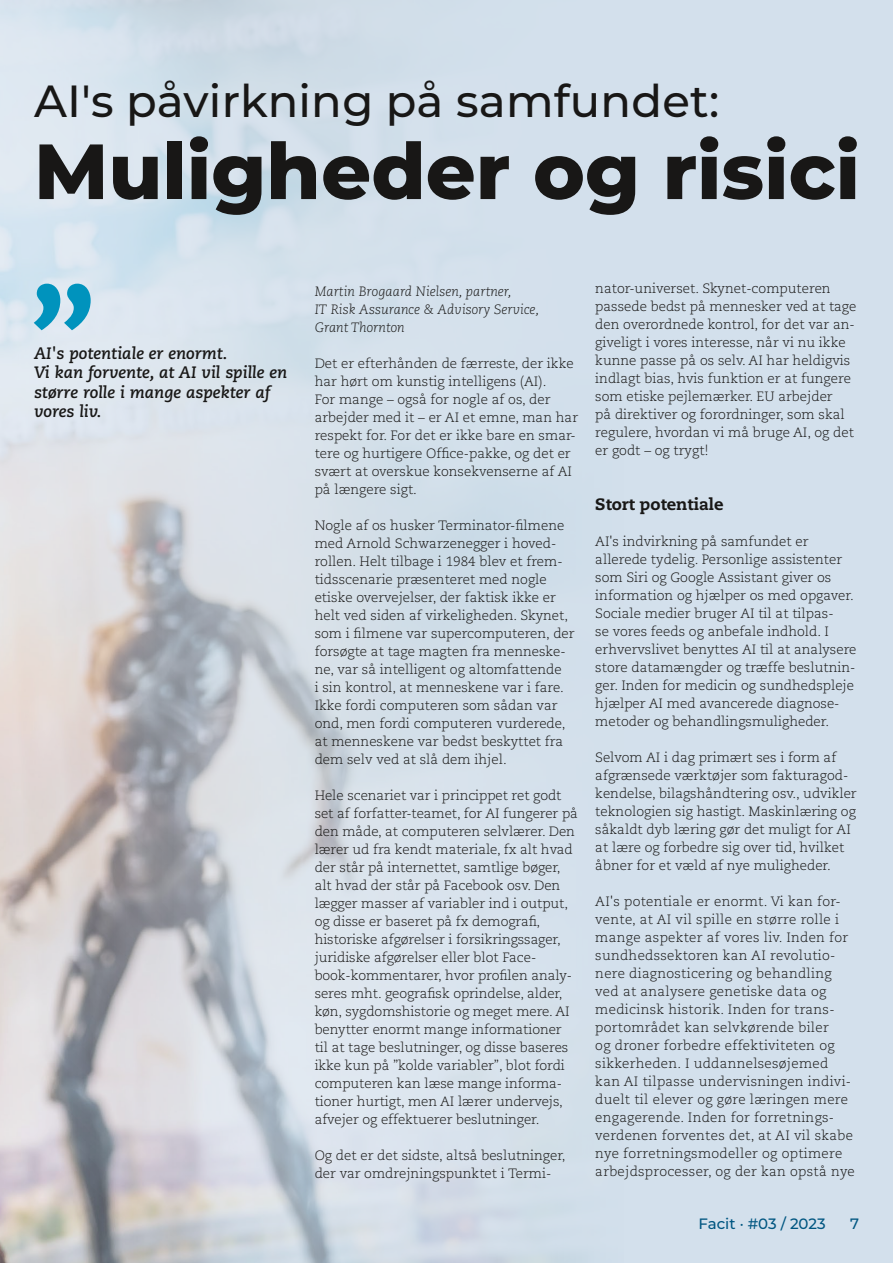
<style>
.page{position:relative;width:893px;height:1263px;background:#d3e0ec}
.page>*{position:absolute;margin:0;border:0;box-sizing:border-box;transform-origin:0 0}
.t1{font:800 120.9px "Caecilia LT Std";color:#0093bd}
.t2{font:800 78px "Montserrat";color:#181716}
.t3{font:500 45px "Montserrat";letter-spacing:.005em;color:#181716}
.t4{font:italic 700 16.5px/19.5px "Caecilia LT Std";color:#181716}
.t5{font:800 16.5px "Caecilia LT Std";color:#181716}
.t6{font:500 15px "Montserrat";color:#005681}
.t7{font:300 13.5px/18px "Caecilia LT Std";color:#181716}
.t8{font:300 13.5px/18px "Caecilia LT Std";letter-spacing:.02em;color:#181716}
.t9{font:italic 300 13.5px/18px "Caecilia LT Std";color:#181716}
</style>
<div class="page">
<img style="left:0;top:0;width:576px;height:1263px">
<svg style="left:0;top:0;width:1px;height:285px"></svg>
<h3 class="t3" style="left:34px;top:69px;width:687px">AI's påvirkning på samfundet:</h3>
<h2 class="t2" style="left:34px;top:114px;width:827px">Muligheder og risici</h2>
<h1 class="t1" style="left:30px;top:261px;width:66px">”</h1>
<p class="t4" style="left:34px;top:344px;width:255px">AI's potentiale er enormt.<br>Vi kan forvente, at AI vil spille en større rolle i mange aspekter af vores liv.</p>
<p class="t9" style="left:315px;top:282px;width:226px">Martin Brogaard Nielsen, partner,<br>IT Risk Assurance &amp; Advisory Service,<br>Grant Thornton</p>
<p class="t7" style="left:315px;top:354px;width:265px">Det er efterhånden de færreste, der ikke har hørt om kunstig intelligens (AI).<br>For mange – også for nogle af os, der arbejder med it – er AI et emne, man har respekt for. For det er ikke bare en smar&shy;tere og hurtigere Office-pakke, og det er svært at overskue konsekvenserne af AI på længere sigt.</p>
<p class="t7" style="left:315px;top:516px;width:261px">Nogle af os husker Terminator-filmene med Arnold Schwarzenegger i hoved&shy;rollen. Helt tilbage i 1984 blev et frem&shy;tidsscenarie præsenteret med nogle etiske overvejelser, der faktisk ikke er helt ved siden af virkeligheden. Skynet, som i filmene var supercomputeren, der forsøgte at tage magten fra menneske&shy;ne, var så intelligent og altomfattende<br>i sin kontrol, at menneskene var i fare.<br>Ikke fordi computeren som sådan var ond, men fordi computeren vurderede, at menneskene var bedst beskyttet fra dem selv ved at slå dem ihjel.</p>
<p class="t7" style="left:315px;top:786px;width:265px">Hele scenariet var i princippet ret godt set af forfatter-teamet, for AI fungerer på den måde, at computeren selvlærer. Den lærer ud fra kendt materiale, fx alt hvad der står på internettet, samtlige bøger, alt hvad der står på Facebook osv. Den lægger masser af variabler ind i output, og disse er baseret på fx demografi, historiske afgørelser i forsikringssager, juridiske afgørelser eller blot Face&shy;book-kommentarer, hvor profilen analy&shy;seres mht. geografisk oprindelse, alder, køn, sygdomshistorie og meget mere. AI benytter enormt mange informationer til at tage beslutninger, og disse baseres ikke kun på ”kolde variabler”, blot fordi computeren kan læse mange informa&shy;tioner hurtigt, men AI lærer undervejs, afvejer og effektuerer beslutninger.</p>
<p class="t7" style="left:315px;top:1146px;width:252px">Og det er det sidste, altså beslutninger, der var omdrejningspunktet i Termi-</p>
<p class="t7" style="left:595px;top:280px;width:263px">nator-universet. Skynet-computeren passede bedst på mennesker ved at tage den overordnede kontrol, for det var an&shy;giveligt i vores interesse, når vi nu ikke kunne passe på os selv. AI har heldigvis indlagt bias, hvis funktion er at fungere som etiske pejlemærker. EU arbejder<br>på direktiver og forordninger, som skal regulere, hvordan vi må bruge AI, og det er godt – og trygt!</p>
<p class="t5" style="left:595px;top:493px;width:130px">Stort potentiale</p>
<p class="t7" style="left:595px;top:532px;width:263px">AI's indvirkning på samfundet er allerede tydelig. Personlige assistenter som Siri og Google Assistant giver os information og hjælper os med opgaver.<br>Sociale medier bruger AI til at tilpas-<br>se vores feeds og anbefale indhold. I erhvervslivet benyttes AI til at analysere store datamængder og træffe beslutnin&shy;ger. Inden for medicin og sundhedspleje hjælper AI med avancerede diagnose&shy;metoder og behandlingsmuligheder.</p>
<p class="t7" style="left:595px;top:748px;width:263px">Selvom AI i dag primært ses i form af afgrænsede værktøjer som fakturagod&shy;kendelse, bilagshåndtering osv., udvikler teknologien sig hastigt. Maskinlæring og såkaldt dyb læring gør det muligt for AI at lære og forbedre sig over tid, hvilket åbner for et væld af nye muligheder.</p>
<p class="t8" style="left:595px;top:892px;width:261px">AI's potentiale er enormt. Vi kan for&shy;vente, at AI vil spille en større rolle i mange aspekter af vores liv. Inden for sundhedssektoren kan AI revolutio&shy;nere diagnosticering og behandling ved at analysere genetiske data og medicinsk historik. Inden for trans&shy;portområdet kan selvkørende biler<br>og droner forbedre effektiviteten og sikkerheden. I uddannelsesøjemed kan AI tilpasse undervisningen indivi&shy;duelt til elever og gøre læringen mere engagerende. Inden for forretnings&shy;verdenen forventes det, at AI vil skabe nye forretningsmodeller og optimere arbejdsprocesser, og der kan opstå nye</p>
<p class="t6" style="left:698px;top:1213px;width:129px">Facit · #03 / 2023</p>
<p class="t6" style="left:850px;top:1213px;width:10px">7</p>
</div>
